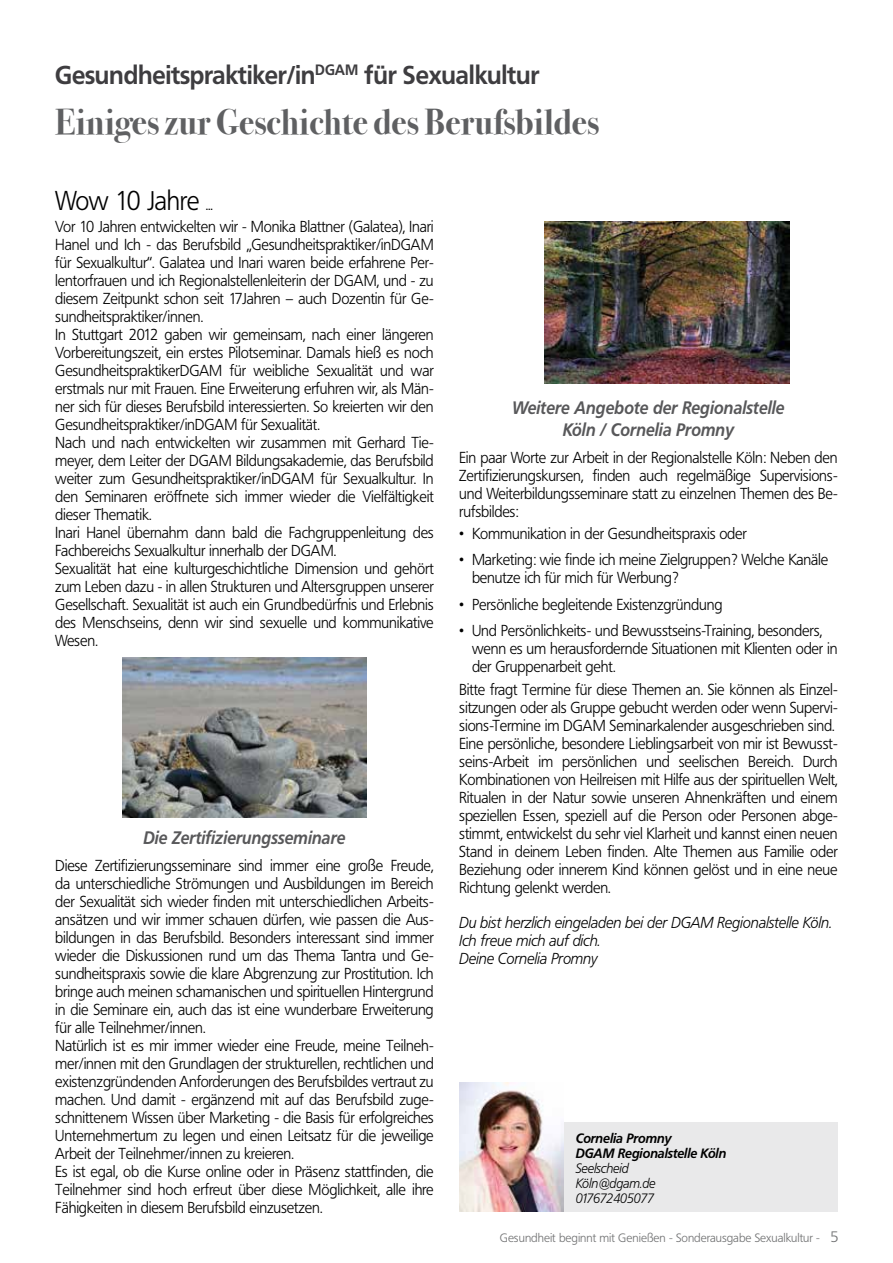
<style>
.page{position:relative;width:893px;height:1263px;background:#fff}
.page>*{position:absolute;margin:0;border:0;box-sizing:border-box;transform-origin:0 0}
.t1{font:700 36px "Bodoni Svty Two OSITCTT";letter-spacing:.005em;color:#5f6062;scale:.95 1}
.t2{font:300 27px "Frutiger BQ";letter-spacing:-.01em;color:#000;scale:.95 1}
.t3{font:700 25.5px "Frutiger BQ";letter-spacing:-.01em;color:#3e3d40;scale:.95 1}
.t4{font:italic 700 18px/21.6px "Frutiger BQ";color:#58585a;text-align:center;scale:.9 1}
.t5{font:300 15.75px/18px "Frutiger BQ";letter-spacing:-.01em;color:#000;scale:.95 1}
.t6{font:italic 300 15.75px/18px "Frutiger BQ";letter-spacing:-.01em;color:#000;scale:.95 1}
.t7{font:italic 700 13.5px/15px "Frutiger BQ";letter-spacing:-.01em;color:#000;scale:.95 1}
.t8{font:italic 300 13.5px/15px "Frutiger BQ";letter-spacing:-.01em;color:#000;scale:.95 1}
.t9{font:300 12px "Frutiger BQ";color:#707172}
.s1{font-size:15.75px}
.s2{font-size:15px}
</style>
<div class="page">
<div style="left:546px;top:1122px;width:292px;height:90px;background:#e9e9ea"></div>
<img style="left:459px;top:1082px;width:104px;height:130px">
<img style="left:544px;top:222px;width:246px;height:162px">
<img style="left:123px;top:657px;width:243px;height:161px">
<h3 class="t3" style="left:55px;top:60px;width:511px">Gesundheitspraktiker/in<sup>DGAM</sup> für Sexualkultur</h3>
<h1 class="t1" style="left:55px;top:101px;width:574px">Einiges zur Geschichte des Berufsbildes</h1>
<h2 class="t2" style="left:55px;top:185px;width:168px">Wow 10 Jahre <span class="s1">...</span></h2>
<p class="t5" style="left:55px;top:218px;width:400px">Vor 10 Jahren entwickelten wir - Monika Blattner (Galatea), Inari Hanel und Ich - das Berufsbild „Gesundheitspraktiker/inDGAM für Sexualkultur“. Galatea und Inari waren beide erfahrene Per&shy;lentorfrauen und ich Regionalstellenleiterin der DGAM, und - zu diesem Zeitpunkt schon seit 17Jahren – auch Dozentin für Ge&shy;sundheitspraktiker/innen.<br>In Stuttgart 2012 gaben wir gemeinsam, nach einer längeren Vorbereitungszeit, ein erstes Pilotseminar. Damals hieß es noch GesundheitspraktikerDGAM für weibliche Sexualität und war erstmals nur mit Frauen. Eine Erweiterung erfuhren wir, als Män&shy;ner sich für dieses Berufsbild interessierten. So kreierten wir den Gesundheitspraktiker/inDGAM für Sexualität.<br>Nach und nach entwickelten wir zusammen mit Gerhard Tie&shy;meyer, dem Leiter der DGAM Bildungsakademie, das Berufsbild weiter zum Gesundheitspraktiker/inDGAM für Sexualkultur. In den Seminaren eröffnete sich immer wieder die Vielfältigkeit dieser Thematik.<br>Inari Hanel übernahm dann bald die Fachgruppenleitung des Fachbereichs Sexualkultur innerhalb der DGAM.<br>Sexualität hat eine kulturgeschichtliche Dimension und gehört zum Leben dazu - in allen Strukturen und Altersgruppen unserer Gesellschaft. Sexualität ist auch ein Grundbedürfnis und Erlebnis des Menschseins, denn wir sind sexuelle und kommunikative Wesen.</p>
<p class="t4" style="left:143px;top:827px;width:226px">Die Zertifizierungsseminare</p>
<p class="t5" style="left:55px;top:857px;width:400px">Diese Zertifizierungsseminare sind immer eine große Freude, da unterschiedliche Strömungen und Ausbildungen im Bereich der Sexualität sich wieder finden mit unterschiedlichen Arbeits&shy;ansätzen und wir immer schauen dürfen, wie passen die Aus&shy;bildungen in das Berufsbild. Besonders interessant sind immer wieder die Diskussionen rund um das Thema Tantra und Ge&shy;sundheitspraxis sowie die klare Abgrenzung zur Prostitution. Ich bringe auch meinen schamanischen und spirituellen Hintergrund in die Seminare ein, auch das ist eine wunderbare Erweiterung für alle Teilnehmer/innen.<br>Natürlich ist es mir immer wieder eine Freude, meine Teilneh&shy;mer/innen mit den Grundlagen der strukturellen, rechtlichen und existenzgründenden Anforderungen des Berufsbildes vertraut zu machen. Und damit - ergänzend mit auf das Berufsbild zuge&shy;schnittenem Wissen über Marketing - die Basis für erfolgreiches Unternehmertum zu legen und einen Leitsatz für die jeweilige Arbeit der Teilnehmer/innen zu kreieren.<br>Es ist egal, ob die Kurse online oder in Präsenz stattfinden, die Teilnehmer sind hoch erfreut über diese Möglichkeit, alle ihre Fähigkeiten in diesem Berufsbild einzusetzen.</p>
<p class="t4" style="left:512px;top:397px;width:304px">Weitere Angebote der Regionalstelle<br>Köln / Cornelia Promny</p>
<p class="t5" style="left:459px;top:448px;width:400px;text-align:justify">Ein paar Worte zur Arbeit in der Regionalstelle Köln: Neben den Zertifizierungskursen, finden auch regelmäßige Supervisions&shy;und Weiterbildungsseminare statt zu einzelnen Themen des Be&shy;rufsbildes:</p>
<p class="t5" style="left:459px;top:524px;width:304px">• Kommunikation in der Gesundheitspraxis oder</p>
<p class="t5" style="left:472px;top:551px;width:376px;text-indent:-13px">• Marketing: wie finde ich meine Zielgruppen? Welche Kanäle benutze ich für mich für Werbung?</p>
<p class="t5" style="left:459px;top:595px;width:279px">• Persönliche begleitende Existenzgründung</p>
<p class="t5" style="left:472px;top:622px;width:386px;text-indent:-13px">• Und Persönlichkeits- und Bewusstseins-Training, besonders, wenn es um herausfordernde Situationen mit Klienten oder in der Gruppenarbeit geht.</p>
<p class="t5" style="left:459px;top:680px;width:400px">Bitte fragt Termine für diese Themen an. Sie können als Einzel&shy;sitzungen oder als Gruppe gebucht werden oder wenn Supervi&shy;sions-Termine im DGAM Seminarkalender ausgeschrieben sind.<br>Eine persönliche, besondere Lieblingsarbeit von mir ist Bewusst&shy;seins-Arbeit im persönlichen und seelischen Bereich. Durch Kombinationen von Heilreisen mit Hilfe aus der spirituellen Welt, Ritualen in der Natur sowie unseren Ahnenkräften und einem speziellen Essen, speziell auf die Person oder Personen abge&shy;stimmt, entwickelst du sehr viel Klarheit und kannst einen neuen Stand in deinem Leben finden. Alte Themen aus Familie oder Beziehung oder innerem Kind können gelöst und in eine neue Richtung gelenkt werden.</p>
<p class="t6" style="left:459px;top:913px;width:394px">Du bist herzlich eingeladen bei der DGAM Regionalstelle Köln.<br>Ich freue mich auf dich.<br>Deine Cornelia Promny</p>
<p class="t7" style="left:576px;top:1131px;width:160px">Cornelia Promny<br>DGAM Regionalstelle Köln</p>
<p class="t8" style="left:576px;top:1161px;width:86px">Seelscheid<br>Köln@dgam.de<br>017672405077</p>
<p class="t9" style="left:500px;top:1231px;width:340px">Gesundheit beginnt mit Genießen - Sonderausgabe Sexualkultur - <span class="s2">5</span></p>
</div>
